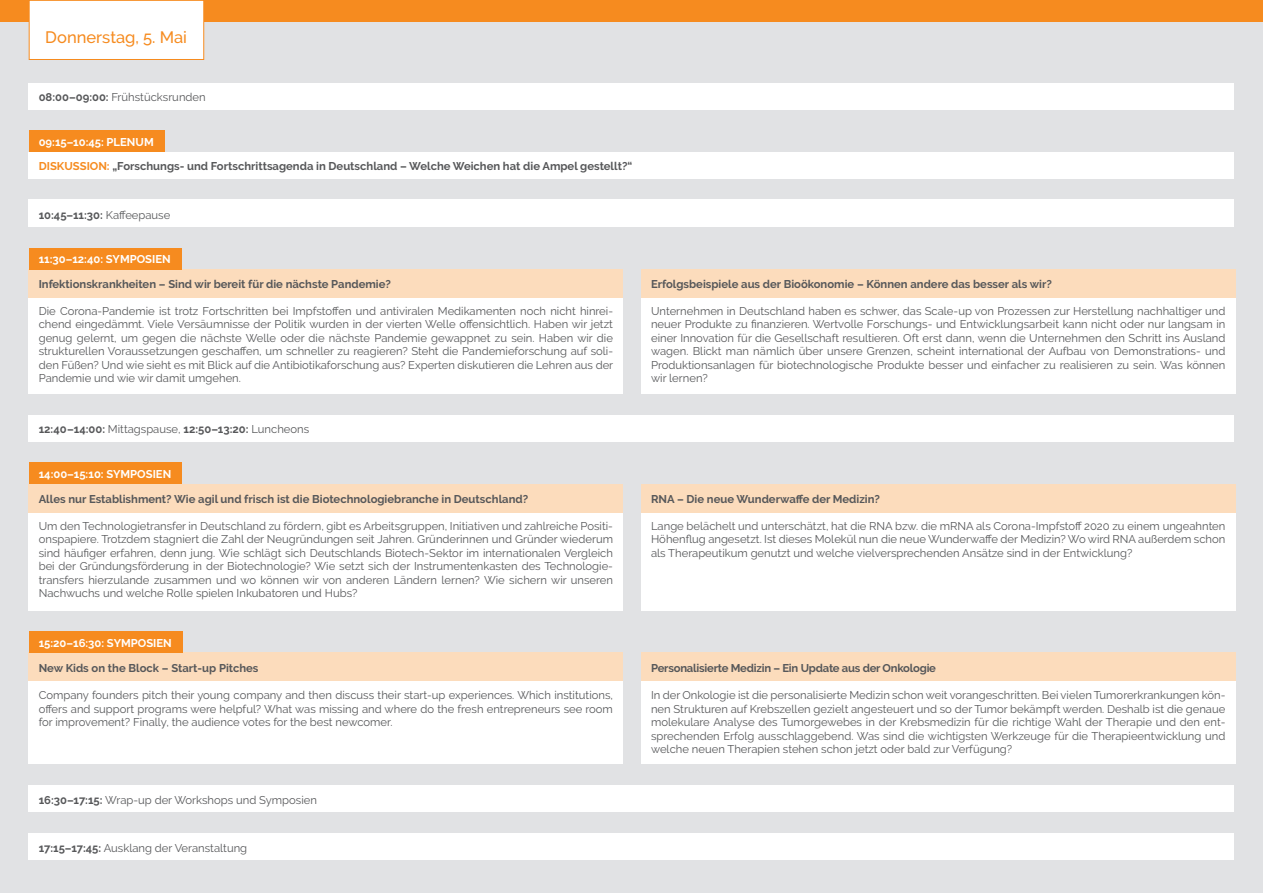
<style>
.page{position:relative;width:1263px;height:893px;background:#e1e2e4}
.page>*{position:absolute;margin:0;border:0;box-sizing:border-box;transform-origin:0 0}
.t1{font:500 16.5px "Raleway";color:#f68b1f}
.t2{font:11.25px/13.5px "Raleway";color:#57585a;text-align:justify}
.t3{font:700 11.25px "Raleway";color:#57585a}
.t4{font:700 11.25px "Raleway";color:#fff}
.t5{font:700 11.25px "Raleway";letter-spacing:-.02em;color:#57585a}
.t6{font:700 11.25px "Raleway";color:#f68b1f}
.s1{font-weight:700}
.s2{color:#f68b1f}
.s3{font-weight:400}
</style>
<div class="page">
<div style="left:29px;top:83px;width:1205px;height:27px;background:#fff"></div>
<div style="left:0;top:0;width:1263px;height:21px;background:#f68b1f"></div>
<div style="left:29px;top:152px;width:1205px;height:26px;background:#fff"></div>
<div style="left:29px;top:131px;width:135px;height:21px;background:#f68b1f"></div>
<div style="left:29px;top:0;width:175px;height:59px;background:#fff"></div>
<div style="left:29px;top:0;width:175px;height:60px;border:1px solid #f68b1f"></div>
<div style="left:29px;top:200px;width:1205px;height:27px;background:#fff"></div>
<div style="left:29px;top:415px;width:1205px;height:27px;background:#fff"></div>
<div style="left:29px;top:785px;width:1205px;height:27px;background:#fff"></div>
<div style="left:29px;top:833px;width:1205px;height:27px;background:#fff"></div>
<div style="left:29px;top:269px;width:594px;height:125px;background:#fff"></div>
<div style="left:29px;top:248px;width:153px;height:21px;background:#f68b1f"></div>
<div style="left:29px;top:269px;width:594px;height:28px;background:#fcdcbc"></div>
<div style="left:641px;top:269px;width:594px;height:125px;background:#fff"></div>
<div style="left:641px;top:269px;width:594px;height:28px;background:#fcdcbc"></div>
<div style="left:29px;top:484px;width:594px;height:126px;background:#fff"></div>
<div style="left:29px;top:463px;width:153px;height:21px;background:#f68b1f"></div>
<div style="left:29px;top:484px;width:594px;height:28px;background:#fcdcbc"></div>
<div style="left:641px;top:484px;width:594px;height:126px;background:#fff"></div>
<div style="left:641px;top:484px;width:594px;height:28px;background:#fcdcbc"></div>
<div style="left:29px;top:653px;width:594px;height:111px;background:#fff"></div>
<div style="left:29px;top:632px;width:153px;height:21px;background:#f68b1f"></div>
<div style="left:29px;top:653px;width:594px;height:28px;background:#fcdcbc"></div>
<div style="left:641px;top:653px;width:594px;height:111px;background:#fff"></div>
<div style="left:641px;top:653px;width:594px;height:28px;background:#fcdcbc"></div>
<h1 class="t1" style="left:45px;top:28px;width:143px">Donnerstag, 5. Mai</h1>
<p class="t2" style="left:39px;top:90px;width:168px"><span class="s1">08:00–09:00:</span> Frühstücksrunden</p>
<p class="t4" style="left:39px;top:136px;width:116px">09:15–10:45: PLENUM</p>
<p class="t6" style="left:39px;top:159px;width:16px">Diskussion</p>
<p class="t3" style="left:107px;top:159px;width:527px"><span class="s2">:</span> „Forschungs- und Fortschrittsagenda in Deutschland – Welche Weichen hat die Ampel gestellt?“</p>
<p class="t3" style="left:39px;top:208px;width:133px">10:45–11:30: <span class="s3">Kaffeepause</span></p>
<p class="t4" style="left:39px;top:253px;width:133px">11:30–12:40: SYMPOSIEN</p>
<p class="t3" style="left:39px;top:277px;width:354px">Infektionskrankheiten – Sind wir bereit für die nächste Pandemie?</p>
<p class="t2" style="left:39px;top:304px;width:576px">Die Corona-Pandemie ist trotz Fortschritten bei Impfstoffen und antiviralen Medikamenten noch nicht hinrei&shy;chend eingedämmt. Viele Versäumnisse der Politik wurden in der vierten Welle offensichtlich. Haben wir jetzt genug gelernt, um gegen die nächste Welle oder die nächste Pandemie gewappnet zu sein. Haben wir die strukturellen Voraussetzungen geschaffen, um schneller zu reagieren? Steht die Pandemieforschung auf soli&shy;den Füßen? Und wie sieht es mit Blick auf die Antibiotikaforschung aus? Experten diskutieren die Lehren aus der Pandemie und wie wir damit umgehen.</p>
<p class="t3" style="left:39px;top:422px;width:272px">12:40–14:00: <span class="s3">Mittagspause,</span> 12:50–13:20: <span class="s3">Luncheons</span></p>
<p class="t4" style="left:39px;top:468px;width:134px">14:00–15:10: SYMPOSIEN</p>
<p class="t3" style="left:39px;top:492px;width:491px">Alles nur Establishment? Wie agil und frisch ist die Biotechnologiebranche in Deutschland?</p>
<p class="t2" style="left:39px;top:519px;width:576px">Um den Technologietransfer in Deutschland zu fördern, gibt es Arbeitsgruppen, Initiativen und zahlreiche Positi&shy;onspapiere. Trotzdem stagniert die Zahl der Neugründungen seit Jahren. Gründerinnen und Gründer wiederum sind häufiger erfahren, denn jung. Wie schlägt sich Deutschlands Biotech-Sektor im internationalen Vergleich bei der Gründungsförderung in der Biotechnologie? Wie setzt sich der Instrumentenkasten des Technologie&shy;transfers hierzulande zusammen und wo können wir von anderen Ländern lernen? Wie sichern wir unseren Nachwuchs und welche Rolle spielen Inkubatoren und Hubs?</p>
<p class="t4" style="left:39px;top:636px;width:135px">15:20–16:30: SYMPOSIEN</p>
<p class="t3" style="left:39px;top:662px;width:221px">New Kids on the Block – Start-up Pitches</p>
<p class="t2" style="left:39px;top:688px;width:576px">Company founders pitch their young company and then discuss their start-up experiences. Which institutions, offers and support programs were helpful? What was missing and where do the fresh entrepreneurs see room for improvement? Finally, the audience votes for the best newcomer.</p>
<p class="t2" style="left:39px;top:793px;width:280px"><span class="s1">16:30–17:15:</span> Wrap-up der Workshops und Symposien</p>
<p class="t2" style="left:39px;top:841px;width:210px"><span class="s1">17:15–17:45:</span> Ausklang der Veranstaltung</p>
<p class="t3" style="left:651px;top:277px;width:402px">Erfolgsbeispiele aus der Bioökonomie – Können andere das besser als wir?</p>
<p class="t2" style="left:651px;top:304px;width:576px">Unternehmen in Deutschland haben es schwer, das Scale-up von Prozessen zur Herstellung nachhaltiger und neuer Produkte zu finanzieren. Wertvolle Forschungs- und Entwicklungsarbeit kann nicht oder nur langsam in einer Innovation für die Gesellschaft resultieren. Oft erst dann, wenn die Unternehmen den Schritt ins Ausland wagen. Blickt man nämlich über unsere Grenzen, scheint international der Aufbau von Demonstrations- und Produktionsanlagen für biotechnologische Produkte besser und einfacher zu realisieren zu sein. Was können wir lernen?</p>
<p class="t3" style="left:651px;top:492px;width:230px">RNA – Die neue Wunderwaffe der Medizin?</p>
<p class="t2" style="left:651px;top:519px;width:576px">Lange belächelt und unterschätzt, hat die RNA bzw. die mRNA als Corona-Impfstoff 2020 zu einem ungeahnten Höhenflug angesetzt. Ist dieses Molekül nun die neue Wunderwaffe der Medizin? Wo wird RNA außerdem schon als Therapeutikum genutzt und welche vielversprechenden Ansätze sind in der Entwicklung?</p>
<p class="t5" style="left:651px;top:662px;width:286px">Personalisierte Medizin – Ein Update aus der Onkologie</p>
<p class="t2" style="left:651px;top:688px;width:576px">In der Onkologie ist die personalisierte Medizin schon weit vorangeschritten. Bei vielen Tumorerkrankungen kön&shy;nen Strukturen auf Krebszellen gezielt angesteuert und so der Tumor bekämpft werden. Deshalb ist die genaue molekulare Analyse des Tumorgewebes in der Krebsmedizin für die richtige Wahl der Therapie und den ent&shy;sprechenden Erfolg ausschlaggebend. Was sind die wichtigsten Werkzeuge für die Therapieentwicklung und welche neuen Therapien stehen schon jetzt oder bald zur Verfügung?</p>
</div>
